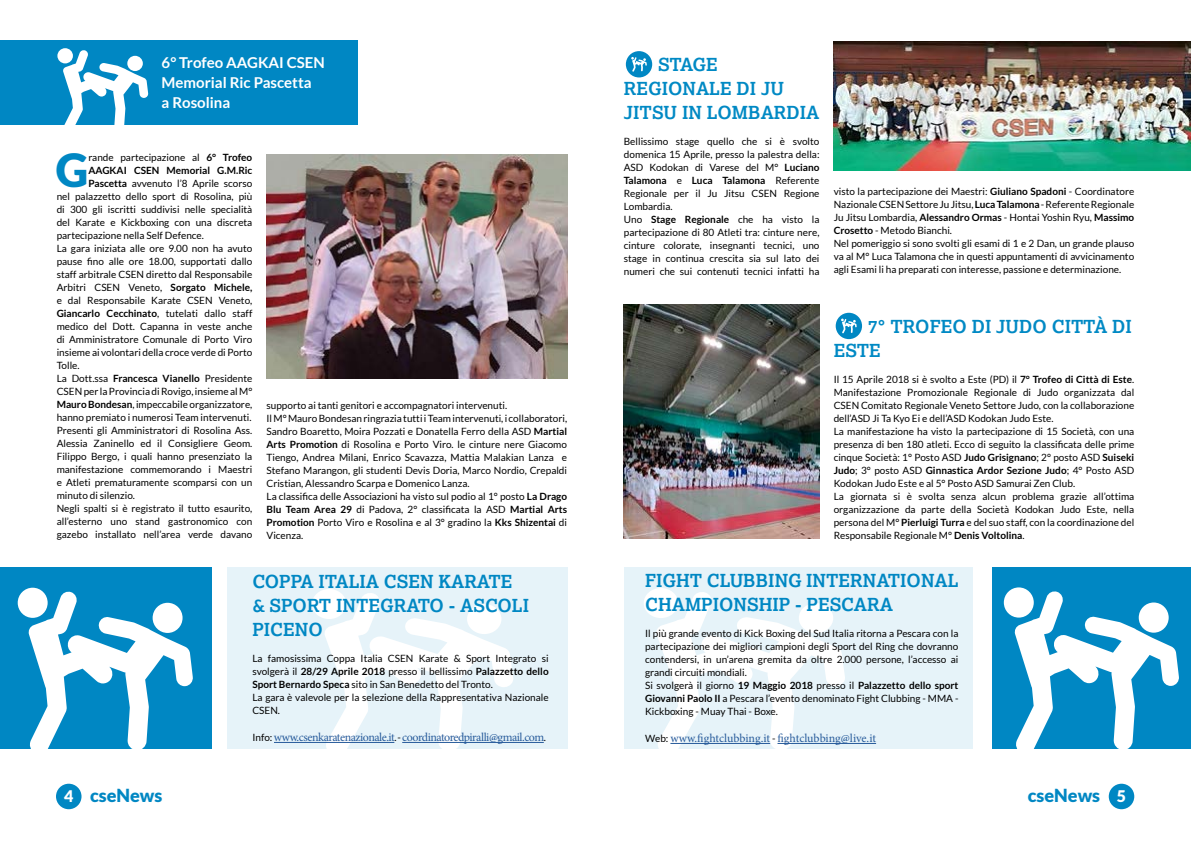
<style>
.page{position:relative;width:1191px;height:842px;background:#fff}
.page>*{position:absolute;margin:0;border:0;box-sizing:border-box;transform-origin:0 0}
.t1{font:900 45.7px "Lato";color:#0087c3}
.t2{font:700 18px/24px "Lexia Da Ma";color:#0087c3}
.t3{font:700 18px/24px "Lexia Da Ma";color:#0089c4}
.t4{font:900 18px "Lato";color:#0087c3}
.t5{font:700 15px/20px "Lato";color:#fff}
.t6{font:12px "Minion Pro";letter-spacing:-.035em;color:#275b9b}
.t7{font:12px "Minion Pro";letter-spacing:-.005em;color:#275b9b}
.t8{font:10px/13px "Lato";color:#000}
.t9{font:700 10px "Lato";color:#000}
.s1{font-weight:700}
.s2{font-weight:400}
.s3{font-family:"Lato";font-size:10px;color:#000}
.s4{font-size:16px;color:#fff}
</style>
<div class="page">
<div style="left:992px;top:567px;width:199px;height:181px;background:#0087c3"></div>
<svg style="left:1003px;top:587px;width:30px;height:31px"></svg>
<svg style="left:1014px;top:590px;width:165px;height:159px"></svg>
<div style="left:624px;top:567px;width:348px;height:181px;background:#e6f3f9"></div>
<div style="left:643px;top:588px;width:35px;height:30px;background:#fff;border-radius:50%"></div>
<svg style="left:655px;top:592px;width:190px;height:157px"></svg>
<hr style="left:670px;top:743px;width:100px;height:1px;background:#275b9b">
<hr style="left:777px;top:743px;width:99px;height:1px;background:#275b9b">
<div style="left:0;top:40px;width:357px;height:84px;background:#0087c3"></div>
<svg style="left:57px;top:48px;width:16px;height:15px"></svg>
<svg style="left:63px;top:50px;width:85px;height:75px"></svg>
<img style="left:266px;top:154px;width:301px;height:224px">
<div style="left:227px;top:567px;width:340px;height:181px;background:#e6f3f9"></div>
<div style="left:312px;top:589px;width:34px;height:30px;background:#fff;border-radius:50%"></div>
<svg style="left:323px;top:593px;width:191px;height:156px"></svg>
<div style="left:0;top:567px;width:212px;height:181px;background:#0087c3"></div>
<div style="left:18px;top:588px;width:30px;height:30px;background:#fff;border-radius:50%"></div>
<svg style="left:28px;top:591px;width:165px;height:158px"></svg>
<hr style="left:274px;top:742px;width:120px;height:1px;background:#275b9b">
<hr style="left:402px;top:742px;width:142px;height:1px;background:#275b9b">
<svg style="left:834px;top:312px;width:29px;height:28px"></svg>
<div style="left:833px;top:311px;width:31px;height:30px;border:2px solid #fff;border-radius:50%"></div>
<svg style="left:841px;top:319px;width:15px;height:14px"></svg>
<div style="left:625px;top:50px;width:28px;height:28px;background:#0087c3;border-radius:50%"></div>
<div style="left:624px;top:49px;width:30px;height:30px;border:2px solid #fff;border-radius:50%"></div>
<svg style="left:631px;top:57px;width:16px;height:15px"></svg>
<img style="left:624px;top:305px;width:195px;height:234px">
<img style="left:833px;top:41px;width:358px;height:129px">
<div style="left:56px;top:784px;width:25px;height:25px;background:#0087c3;border-radius:50%"></div>
<div style="left:1108px;top:784px;width:26px;height:25px;background:#0087c3;border-radius:50%"></div>
<h3 class="t5" style="left:162px;top:52px;width:165px">6° Trofeo AAGKAI CSEN<br>Memorial Ric Pascetta<br>a Rosolina</h3>
<h1 class="t1" style="left:56px;top:144px;width:34px">G</h1>
<p class="t8" style="left:88px;top:151px;width:165px">rande partecipazione al <span class="s1">6° Trofeo</span></p>
<p class="t9" style="left:88px;top:165px;width:165px">AAGKAI CSEN Memorial G.M.Ric</p>
<p class="t8" style="left:88px;top:177px;width:165px"><span class="s1">Pascetta</span> avvenuto l’8 Aprile scorso</p>
<p class="t8" style="left:57px;top:190px;width:197px">nel palazzetto dello sport di Rosolina, più</p>
<p class="t8" style="left:57px;top:203px;width:197px">di 300 gli iscritti suddivisi nelle specialità</p>
<p class="t8" style="left:57px;top:216px;width:197px">del Karate e Kickboxing con una discreta</p>
<p class="t8" style="left:57px;top:229px;width:149px">partecipazione nella Self Defence.</p>
<p class="t8" style="left:57px;top:242px;width:197px">La gara iniziata alle ore 9.00 non ha avuto</p>
<p class="t8" style="left:57px;top:255px;width:197px">pause fino alle ore 18.00, supportati dallo</p>
<p class="t8" style="left:57px;top:268px;width:197px">staff arbitrale CSEN diretto dal Responsabile</p>
<p class="t8" style="left:57px;top:281px;width:197px">Arbitri CSEN Veneto, <span class="s1">Sorgato Michele,</span></p>
<p class="t8" style="left:57px;top:294px;width:197px">e dal Responsabile Karate CSEN Veneto,</p>
<p class="t9" style="left:57px;top:308px;width:197px">Giancarlo Cecchinato<span class="s2">, tutelati dallo staff</span></p>
<p class="t8" style="left:57px;top:320px;width:197px">medico del Dott. Capanna in veste anche</p>
<p class="t8" style="left:57px;top:333px;width:197px">di Amministratore Comunale di Porto Viro</p>
<p class="t8" style="left:57px;top:346px;width:197px">insieme ai volontari della croce verde di Porto</p>
<p class="t8" style="left:57px;top:359px;width:24px">Tolle.</p>
<p class="t8" style="left:57px;top:372px;width:197px">La Dott.ssa <span class="s1">Francesca Vianello</span> Presidente</p>
<p class="t8" style="left:57px;top:385px;width:197px">CSEN per la Provincia di Rovigo, insieme al M°</p>
<p class="t8" style="left:57px;top:398px;width:197px"><span class="s1">Mauro Bondesan</span>, impeccabile organizzatore,</p>
<p class="t8" style="left:57px;top:411px;width:196px">hanno premiato i numerosi Team intervenuti.</p>
<p class="t8" style="left:57px;top:424px;width:197px">Presenti gli Amministratori di Rosolina Ass.</p>
<p class="t8" style="left:57px;top:437px;width:197px">Alessia Zaninello ed il Consigliere Geom.</p>
<p class="t8" style="left:57px;top:450px;width:197px">Filippo Bergo, i quali hanno presenziato la</p>
<p class="t8" style="left:57px;top:463px;width:197px">manifestazione commemorando i Maestri</p>
<p class="t8" style="left:57px;top:476px;width:197px">e Atleti prematuramente scomparsi con un</p>
<p class="t8" style="left:57px;top:489px;width:80px">minuto di silenzio.</p>
<p class="t8" style="left:57px;top:502px;width:197px">Negli spalti si è registrato il tutto esaurito,</p>
<p class="t8" style="left:57px;top:515px;width:197px">all’esterno uno stand gastronomico con</p>
<p class="t8" style="left:57px;top:528px;width:197px">gazebo installato nell’area verde davano</p>
<p class="t8" style="left:266px;top:398px;width:302px">supporto ai tanti genitori e accompagnatori intervenuti.<br>Il M° Mauro Bondesan ringrazia tutti i Team intervenuti, i collaboratori, Sandro Boaretto, Moira Pozzati e Donatella Ferro della ASD <span class="s1">Martial Arts Promotion</span> di Rosolina e Porto Viro. le cinture nere Giacomo Tiengo, Andrea Milani, Enrico Scavazza, Mattia Malakian Lanza e Stefano Marangon, gli studenti Devis Doria, Marco Nordio, Crepaldi Cristian, Alessandro Scarpa e Domenico Lanza.<br>La classifica delle Associazioni ha visto sul podio al 1° posto <span class="s1">La Drago Blu Team Area 29</span> di Padova, 2° classificata la ASD <span class="s1">Martial Arts Promotion</span> Porto Viro e Rosolina e al 3° gradino la <span class="s1">Kks Shizentai</span> di Vicenza.</p>
<h2 class="t2" style="left:252px;top:569px;width:278px">COPPA ITALIA CSEN KARATE &amp; SPORT INTEGRATO - ASCOLI<br>PICENO</h2>
<p class="t8" style="left:252px;top:652px;width:298px">La famosissima Coppa Italia CSEN Karate &amp; Sport Integrato si svolgerà il <span class="s1">28/29 Aprile 2018</span> presso il bellissimo <span class="s1">Palazzetto dello Sport Bernardo Speca</span> sito in San Benedetto del Tronto.<br>La gara è valevole per la selezione della Rappresentativa Nazionale CSEN.</p>
<p class="t6" style="left:252px;top:729px;width:295px"><span class="s3">Info:</span> www.csenkaratenazionale.it<span class="s3">. -</span> coordinatoredpiralli@gmail.com<span class="s3">.</span></p>
<h2 class="t3" style="left:624px;top:53px;width:197px;text-indent:34px">STAGE<br>REGIONALE DI JU<br>JITSU IN LOMBARDIA</h2>
<p class="t8" style="left:624px;top:135px;width:197px">Bellissimo stage quello che si è svolto domenica 15 Aprile, presso la palestra della:<br>ASD Kodokan di Varese del M° <span class="s1">Luciano Talamona</span> e <span class="s1">Luca Talamona</span> Referente Regionale per il Ju Jitsu CSEN Regione Lombardia.<br>Uno <span class="s1">Stage Regionale</span> che ha visto la partecipazione di 80 Atleti tra: cinture nere, cinture colorate, insegnanti tecnici, uno stage in continua crescita sia sul lato dei numeri che sui contenuti tecnici infatti ha</p>
<p class="t8" style="left:833px;top:185px;width:302px">visto la partecipazione dei Maestri: <span class="s1">Giuliano Spadoni</span> - Coordinatore Nazionale CSEN Settore Ju Jitsu, <span class="s1">Luca Talamona</span> - Referente Regionale Ju Jitsu Lombardia, <span class="s1">Alessandro Ormas</span> - Hontai Yoshin Ryu, <span class="s1">Massimo Crosetto</span> - Metodo Bianchi.<br>Nel pomeriggio si sono svolti gli esami di 1 e 2 Dan, un grande plauso va al M° Luca Talamona che in questi appuntamenti di avvicinamento agli Esami li ha preparati con interesse, passione e determinazione.</p>
<h2 class="t3" style="left:833px;top:314px;width:299px;text-indent:34px">7° TROFEO DI JUDO CITTÀ DI<br>ESTE</h2>
<p class="t8" style="left:833px;top:372px;width:302px">Il 15 Aprile 2018 si è svolto a Este (PD) il <span class="s1">7° Trofeo di Città di Este</span>.<br>Manifestazione Promozionale Regionale di Judo organizzata dal CSEN Comitato Regionale Veneto Settore Judo, con la collaborazione dell’ASD Ji Ta Kyo Ei e dell’ASD Kodokan Judo Este.<br>La manifestazione ha visto la partecipazione di 15 Società, con una presenza di ben 180 atleti. Ecco di seguito la classificata delle prime cinque Società: 1° Posto ASD <span class="s1">Judo Grisignano</span>; 2° posto ASD <span class="s1">Suiseki Judo</span>; 3° posto ASD <span class="s1">Ginnastica Ardor Sezione Judo</span>; 4° Posto ASD Kodokan Judo Este e al 5° Posto ASD Samurai Zen Club.<br>La giornata si è svolta senza alcun problema grazie all’ottima organizzazione da parte della Società Kodokan Judo Este, nella persona del M° <span class="s1">Pierluigi Turra</span> e del suo staff, con la coordinazione del Responsabile Regionale M° <span class="s1">Denis Voltolina</span>.</p>
<h2 class="t2" style="left:645px;top:568px;width:315px">FIGHT CLUBBING INTERNATIONAL<br>CHAMPIONSHIP - PESCARA</h2>
<p class="t8" style="left:645px;top:627px;width:315px">Il più grande evento di Kick Boxing del Sud Italia ritorna a Pescara con la partecipazione dei migliori campioni degli Sport del Ring che dovranno contendersi, in un’arena gremita da oltre 2.000 persone, l’accesso ai grandi circuiti mondiali.<br>Si svolgerà il giorno <span class="s1">19 Maggio 2018</span> presso il <span class="s1">Palazzetto dello sport Giovanni Paolo II</span> a Pescara l’evento denominato Fight Clubbing - MMA - Kickboxing - Muay Thai - Boxe.</p>
<p class="t7" style="left:645px;top:730px;width:232px"><span class="s3">Web:</span> www.fightclubbing.it <span class="s3">-</span> fightclubbing@live.it</p>
<h2 class="t4" style="left:64px;top:785px;width:100px"><span class="s4">4</span> cseNews</h2>
<h2 class="t4" style="left:1027px;top:785px;width:100px">cseNews <span class="s4">5</span></h2>
</div>
